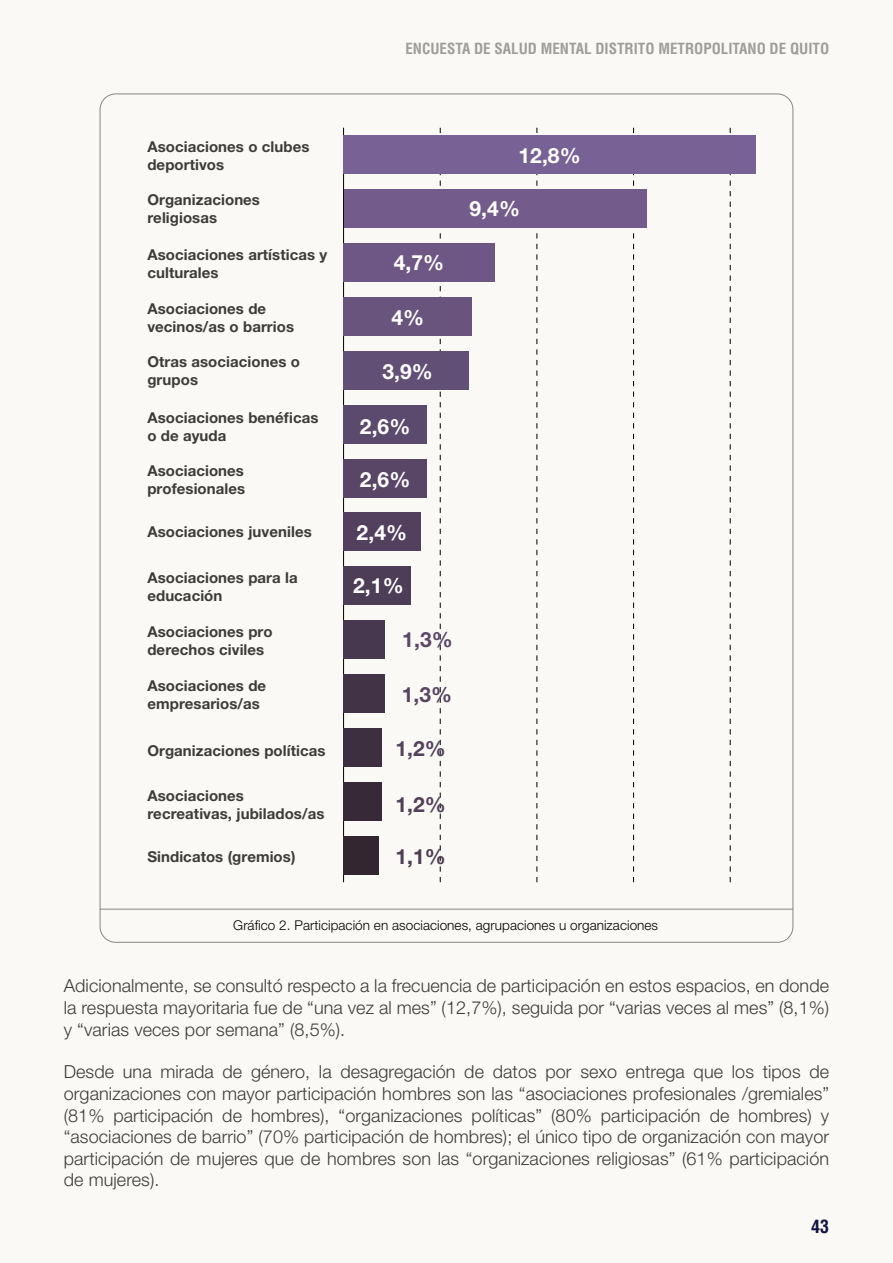
<style>
.page{position:relative;width:893px;height:1263px;background:#fbf9f5}
.page>*{position:absolute;margin:0;border:0;box-sizing:border-box;transform-origin:0 0}
.t1{font:700 21px "Helvetica Neue LT Pro";color:#fff}
.t2{font:700 21px "Helvetica Neue LT Pro";color:#5c4769}
.t3{font:700 21px "Helvetica Neue LT Pro";color:#594563}
.t4{font:700 21px "Helvetica Neue LT Pro";color:#54425e}
.t5{font:700 21px "Helvetica Neue LT Pro";color:#524059}
.t6{font:700 21px "Helvetica Neue LT Pro";color:#4f3d54}
.t7{font:300 18px/21.6px "Helvetica Neue LT Pro";letter-spacing:.005em;color:#3c3c3b;text-align:justify}
.t8{font:700 condensed 18px "Helvetica LT Std";color:#111447}
.t9{font:700 15px/18px "Helvetica Neue LT Pro";letter-spacing:.005em;color:#3c3c3b}
.t10{font:700 condensed 15px "Helvetica LT Std";color:#9d9d9c}
.t11{font:300 13.5px "Helvetica Neue LT Pro";letter-spacing:.005em;color:#000}
</style>
<div class="page">
<hr style="left:343px;top:128px;width:1px;height:754px;background:#000">
<svg style="left:440px;top:128px;width:1px;height:754px"></svg>
<svg style="left:537px;top:128px;width:1px;height:754px"></svg>
<svg style="left:633px;top:128px;width:1px;height:754px"></svg>
<svg style="left:730px;top:128px;width:1px;height:754px"></svg>
<div style="left:344px;top:135px;width:412px;height:39px;background:#786194"></div>
<div style="left:344px;top:189px;width:302px;height:39px;background:#735c8c"></div>
<div style="left:344px;top:243px;width:151px;height:39px;background:#6e5785"></div>
<div style="left:344px;top:297px;width:128px;height:39px;background:#69547d"></div>
<div style="left:344px;top:351px;width:125px;height:39px;background:#614f75"></div>
<div style="left:344px;top:405px;width:83px;height:38px;background:#5c4a6e"></div>
<div style="left:344px;top:459px;width:83px;height:38px;background:#594566"></div>
<div style="left:344px;top:512px;width:77px;height:39px;background:#52405e"></div>
<div style="left:344px;top:566px;width:67px;height:39px;background:#4d3d57"></div>
<div style="left:344px;top:620px;width:41px;height:39px;background:#47384f"></div>
<div style="left:344px;top:674px;width:41px;height:39px;background:#423347"></div>
<div style="left:344px;top:728px;width:38px;height:39px;background:#3d2e40"></div>
<div style="left:344px;top:782px;width:38px;height:39px;background:#382938"></div>
<div style="left:344px;top:836px;width:35px;height:39px;background:#332630"></div>
<hr style="left:100px;top:909px;width:693px;height:1px;background:#878787">
<p class="t10" style="left:405px;top:39px;width:425px">ENCUESTA DE SALUD MENTAL DISTRITO METROPOLITANO DE QUITO</p>
<p class="t9" style="left:147px;top:137px;width:164px">Asociaciones o clubes deportivos</p>
<p class="t9" style="left:147px;top:191px;width:114px">Organizaciones religiosas</p>
<p class="t9" style="left:147px;top:245px;width:181px">Asociaciones artísticas y culturales</p>
<p class="t9" style="left:147px;top:299px;width:148px">Asociaciones de vecinos/as o barrios</p>
<p class="t9" style="left:147px;top:353px;width:154px">Otras asociaciones o grupos</p>
<p class="t9" style="left:147px;top:409px;width:173px">Asociaciones benéficas o de ayuda</p>
<p class="t9" style="left:147px;top:461px;width:99px">Asociaciones profesionales</p>
<p class="t9" style="left:147px;top:522px;width:166px">Asociaciones juveniles</p>
<p class="t9" style="left:147px;top:569px;width:152px">Asociaciones para la educación</p>
<p class="t9" style="left:147px;top:622px;width:127px">Asociaciones pro derechos civiles</p>
<p class="t9" style="left:147px;top:676px;width:120px">Asociaciones de empresarios/as</p>
<p class="t9" style="left:147px;top:741px;width:180px">Organizaciones políticas</p>
<p class="t9" style="left:147px;top:786px;width:179px">Asociaciones recreativas, jubilados/as</p>
<p class="t9" style="left:147px;top:847px;width:150px">Sindicatos (gremios)</p>
<p class="t1" style="left:394px;top:249px;width:52px">4,7%</p>
<p class="t1" style="left:391px;top:304px;width:34px">4%</p>
<p class="t1" style="left:382px;top:358px;width:52px">3,9%</p>
<p class="t1" style="left:360px;top:414px;width:52px">2,6%</p>
<p class="t1" style="left:360px;top:467px;width:52px">2,6%</p>
<p class="t1" style="left:357px;top:520px;width:52px">2,4%</p>
<p class="t1" style="left:353px;top:573px;width:52px">2,1%</p>
<p class="t2" style="left:402px;top:627px;width:52px">1,3%</p>
<p class="t3" style="left:402px;top:681px;width:52px">1,3%</p>
<p class="t4" style="left:395px;top:735px;width:52px">1,2%</p>
<p class="t5" style="left:395px;top:792px;width:52px">1,2%</p>
<p class="t6" style="left:395px;top:844px;width:52px">1,1%</p>
<p class="t1" style="left:518px;top:143px;width:64px">12,8%</p>
<p class="t1" style="left:470px;top:196px;width:52px">9,4%</p>
<p class="t11" style="left:233px;top:917px;width:426px">Gráfico 2. Participación en asociaciones, agrupaciones u organizaciones</p>
<p class="t7" style="left:64px;top:975px;width:767px">Adicionalmente, se consultó respecto a la frecuencia de participación en estos espacios, en donde la respuesta mayoritaria fue de “una vez al mes” (12,7%), seguida por “varias veces al mes” (8,1%) y “varias veces por semana” (8,5%).</p>
<p class="t7" style="left:64px;top:1061px;width:767px">Desde una mirada de género, la desagregación de datos por sexo entrega que los tipos de organizaciones con mayor participación hombres son las “asociaciones profesionales /gremiales” (81% participación de hombres), “organizaciones políticas” (80% participación de hombres) y “asociaciones de barrio” (70% participación de hombres); el único tipo de organización con mayor participación de mujeres que de hombres son las “organizaciones religiosas” (61% participación de mujeres).</p>
<p class="t8" style="left:811px;top:1215px;width:19px">43</p>
</div>
